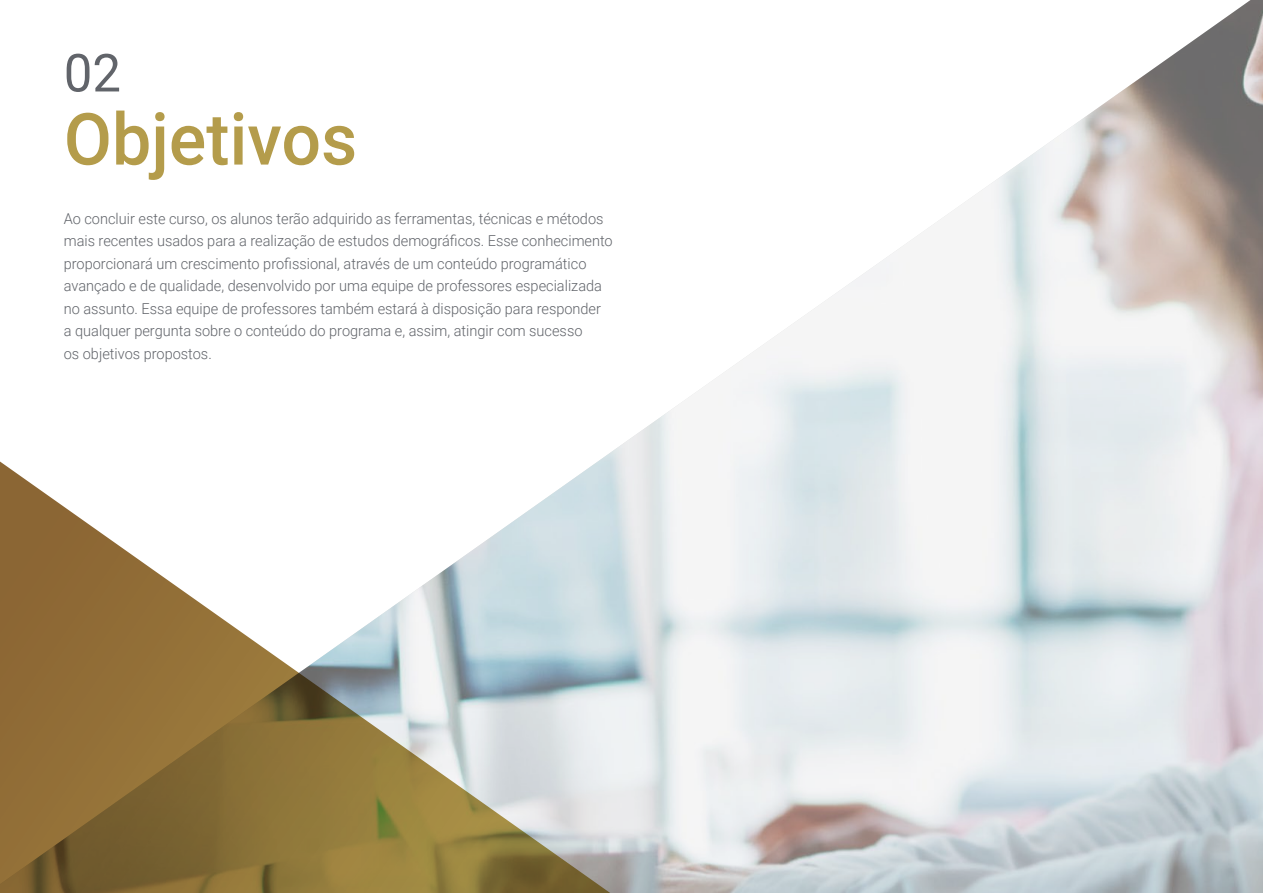
<style>
.page{position:relative;width:1263px;height:893px;background:#fff}
.page>*{position:absolute;margin:0;border:0;box-sizing:border-box;transform-origin:0 0}
.t1{font:500 72px "Roboto";color:#b49c4b}
.t2{font:52.5px "Roboto";color:#61646a}
.t3{font:300 15px/22.5px "Roboto";color:#61646a}
</style>
<div class="page">
<img style="left:620px;top:0;width:643px;height:893px">
<svg style="left:0;top:446px;width:640px;height:447px"></svg>
<h2 class="t2" style="left:64px;top:36px;width:59px">02</h2>
<h1 class="t1" style="left:64px;top:89px;width:295px">Objetivos</h1>
<p class="t3" style="left:64px;top:207px;width:550px">Ao concluir este curso, os alunos terão adquirido as ferramentas, técnicas e métodos mais recentes usados para a realização de estudos demográficos. Esse conhecimento proporcionará um crescimento profissional, através de um conteúdo programático avançado e de qualidade, desenvolvido por uma equipe de professores especializada no assunto. Essa equipe de professores também estará à disposição para responder<br>a qualquer pergunta sobre o conteúdo do programa e, assim, atingir com sucesso<br>os objetivos propostos.</p>
</div>
